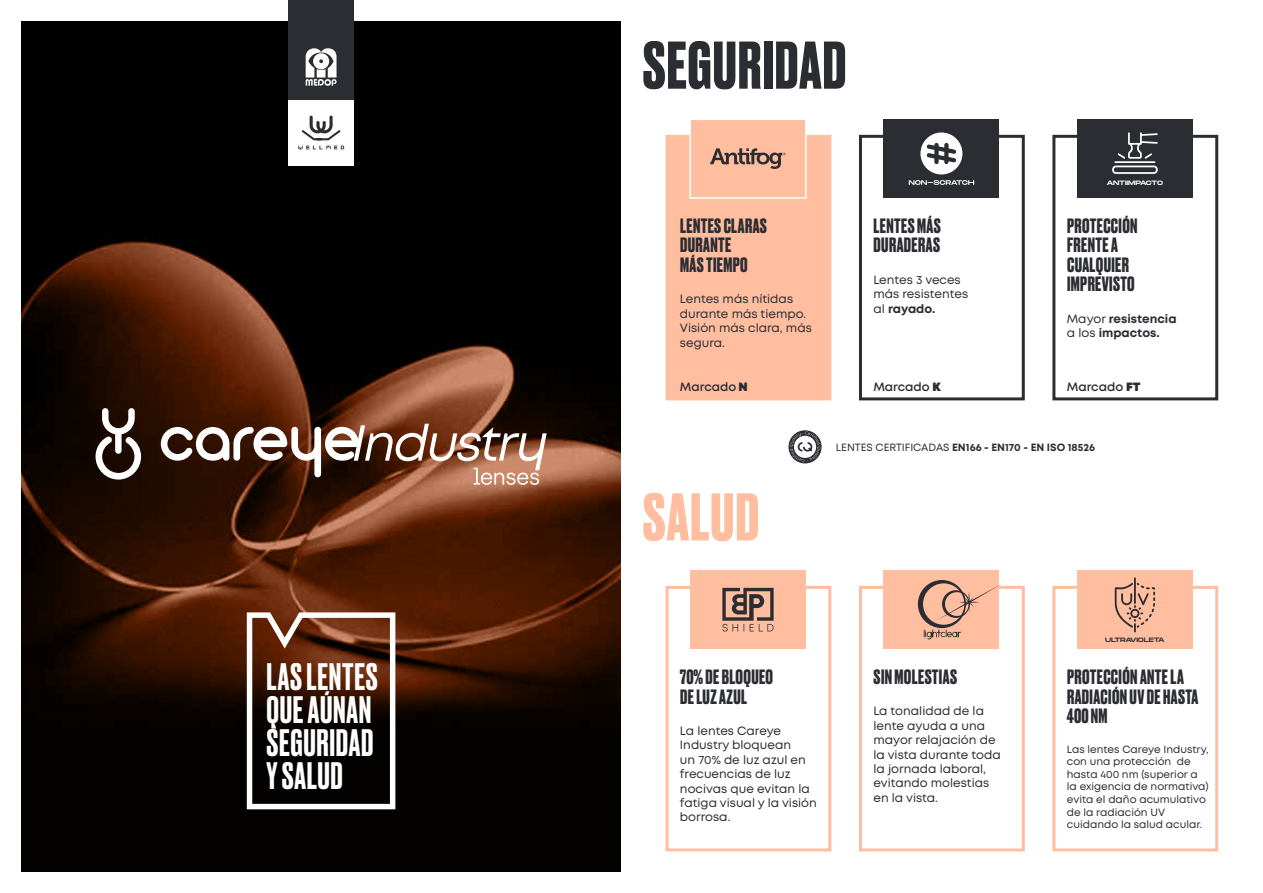
<style>
.page{position:relative;width:1263px;height:893px;background:#fff}
.page>*{position:absolute;margin:0;border:0;box-sizing:border-box;transform-origin:0 0}
.t1{font:700 63.3px "Druk";letter-spacing:.02em;color:#2c2d33}
.t2{font:700 63.3px "Druk";letter-spacing:.02em;color:#ffbe9f}
.t3{font:500 36px/32.8px "Druk";letter-spacing:.02em;color:#fff}
.t4{font:700 19.5px/19.5px "Druk";letter-spacing:.02em;color:#2c2d33}
.t5{font:12px/14.4px "Mont";color:#2c2d33}
.t6{font:700 12px/14.4px "Mont";color:#2c2d33}
.t7{font:600 12px "Mont";color:#2c2d33}
.t8{font:10.5px/12.6px "Mont";color:#2c2d33}
.t9{font:700 10.5px "Mont";color:#2c2d33}
.t10{font:6.3px "Monument Extended";letter-spacing:-.015em;color:#2c2d33}
.t11{font:6.3px "Monument Extended";letter-spacing:-.025em;color:#fff}
.s1{font-weight:900}
.s2{font-weight:700}
.s3{font-weight:400}
</style>
<div class="page">
<svg style="left:21px;top:21px;width:600px;height:850px;background:#1d0d04"></svg>
<svg style="left:96px;top:408px;width:45px;height:71px"></svg>
<svg style="left:161px;top:423px;width:386px;height:62px"></svg>
<div style="left:288px;top:0;width:66px;height:100px;background:#2c2d33"></div>
<div style="left:288px;top:100px;width:66px;height:65px;background:#fff"></div>
<svg style="left:306px;top:48px;width:31px;height:38px"></svg>
<svg style="left:298px;top:116px;width:46px;height:33px"></svg>
<svg style="left:244px;top:607px;width:154px;height:205px;background:#493227"></svg>
<svg style="left:788px;top:430px;width:34px;height:33px"></svg>
<div style="left:666px;top:135px;width:165px;height:265px;background:#ffbe9f"></div>
<div style="left:689px;top:119px;width:118px;height:80px;background:#ffbe9f;border:2px solid #fff"></div>
<svg style="left:710px;top:148px;width:76px;height:21px"></svg>
<div style="left:859px;top:135px;width:166px;height:265px;border:3px solid #2c2d33"></div>
<div style="left:884px;top:119px;width:115px;height:79px;background:#2c2d33"></div>
<div style="left:1052px;top:135px;width:166px;height:265px;border:3px solid #2c2d33"></div>
<div style="left:1077px;top:119px;width:116px;height:79px;background:#2c2d33"></div>
<svg style="left:1112px;top:132px;width:46px;height:42px"></svg>
<svg style="left:909px;top:180px;width:65px;height:5px"></svg>
<svg style="left:920px;top:132px;width:42px;height:42px"></svg>
<div style="left:666px;top:586px;width:165px;height:265px;border:3px solid #ffbe9f"></div>
<div style="left:690px;top:570px;width:116px;height:79px;background:#ffbe9f"></div>
<div style="left:859px;top:586px;width:166px;height:265px;border:3px solid #ffbe9f"></div>
<div style="left:884px;top:570px;width:115px;height:79px;background:#ffbe9f"></div>
<div style="left:1052px;top:586px;width:166px;height:265px;border:3px solid #ffbe9f"></div>
<div style="left:1077px;top:570px;width:116px;height:79px;background:#ffbe9f"></div>
<svg style="left:1115px;top:577px;width:40px;height:55px"></svg>
<svg style="left:918px;top:580px;width:85px;height:59px"></svg>
<svg style="left:722px;top:588px;width:52px;height:43px"></svg>
<h2 class="t3" style="left:267px;top:659px;width:113px">LAS LENTES<br>QUE AÚNAN<br>SEGURIDAD<br>Y SALUD</h2>
<h1 class="t1" style="left:643px;top:22px;width:205px">SEGURIDAD</h1>
<h3 class="t4" style="left:680px;top:215px;width:88px">LENTES CLARAS<br>DURANTE<br>MÁS TIEMPO</h3>
<p class="t5" style="left:680px;top:292px;width:133px">Lentes más nítidas durante más tiempo.<br>Visión más clara, más segura.</p>
<p class="t7" style="left:680px;top:379px;width:69px">Marcado <span class="s1">N</span></p>
<h3 class="t4" style="left:874px;top:215px;width:69px">LENTES MÁS<br>DURADERAS</h3>
<p class="t5" style="left:873px;top:272px;width:96px">Lentes 3 veces más resistentes al <span class="s2">rayado.</span></p>
<p class="t7" style="left:873px;top:379px;width:69px">Marcado <span class="s1">K</span></p>
<p class="t11" style="left:1107px;top:178px;width:58px">ANTIIMPACTO</p>
<h3 class="t4" style="left:1067px;top:215px;width:72px">PROTECCIÓN<br>FRENTE A<br>CUALQUIER<br>IMPREVISTO</h3>
<p class="t6" style="left:1067px;top:311px;width:111px"><span class="s3">Mayor</span> resistencia <span class="s3">a los</span> impactos.</p>
<p class="t7" style="left:1067px;top:379px;width:75px">Marcado <span class="s1">FT</span></p>
<h1 class="t2" style="left:643px;top:473px;width:118px">SALUD</h1>
<p class="t9" style="left:836px;top:440px;width:261px"><span class="s3">LENTES CERTIFICADAS</span> EN166 - EN170 - EN ISO 18526</p>
<h3 class="t4" style="left:680px;top:666px;width:95px">70% DE BLOQUEO<br>DE LUZ AZUL</h3>
<p class="t5" style="left:680px;top:723px;width:138px">La lentes Careye<br>Industry bloquean<br>un 70% de luz azul en frecuencias de luz nocivas que evitan la fatiga visual y la visión borrosa.</p>
<h3 class="t4" style="left:874px;top:666px;width:85px">SIN MOLESTIAS</h3>
<p class="t5" style="left:873px;top:704px;width:129px">La tonalidad de la lente ayuda a una mayor relajación de la vista durante toda la jornada laboral, evitando molestias en la vista.</p>
<p class="t10" style="left:1105px;top:635px;width:61px">ULTRAVIOLETA</p>
<h3 class="t4" style="left:1067px;top:666px;width:133px">PROTECCIÓN ANTE LA<br>RADIACIÓN UV DE HASTA<br>400 NM</h3>
<p class="t8" style="left:1067px;top:742px;width:143px">Las lentes Careye Industry, con una protección de hasta 400 nm (superior a la exigencia de normativa) evita el daño acumulativo de la radiación UV cuidando la salud acular.</p>
</div>
